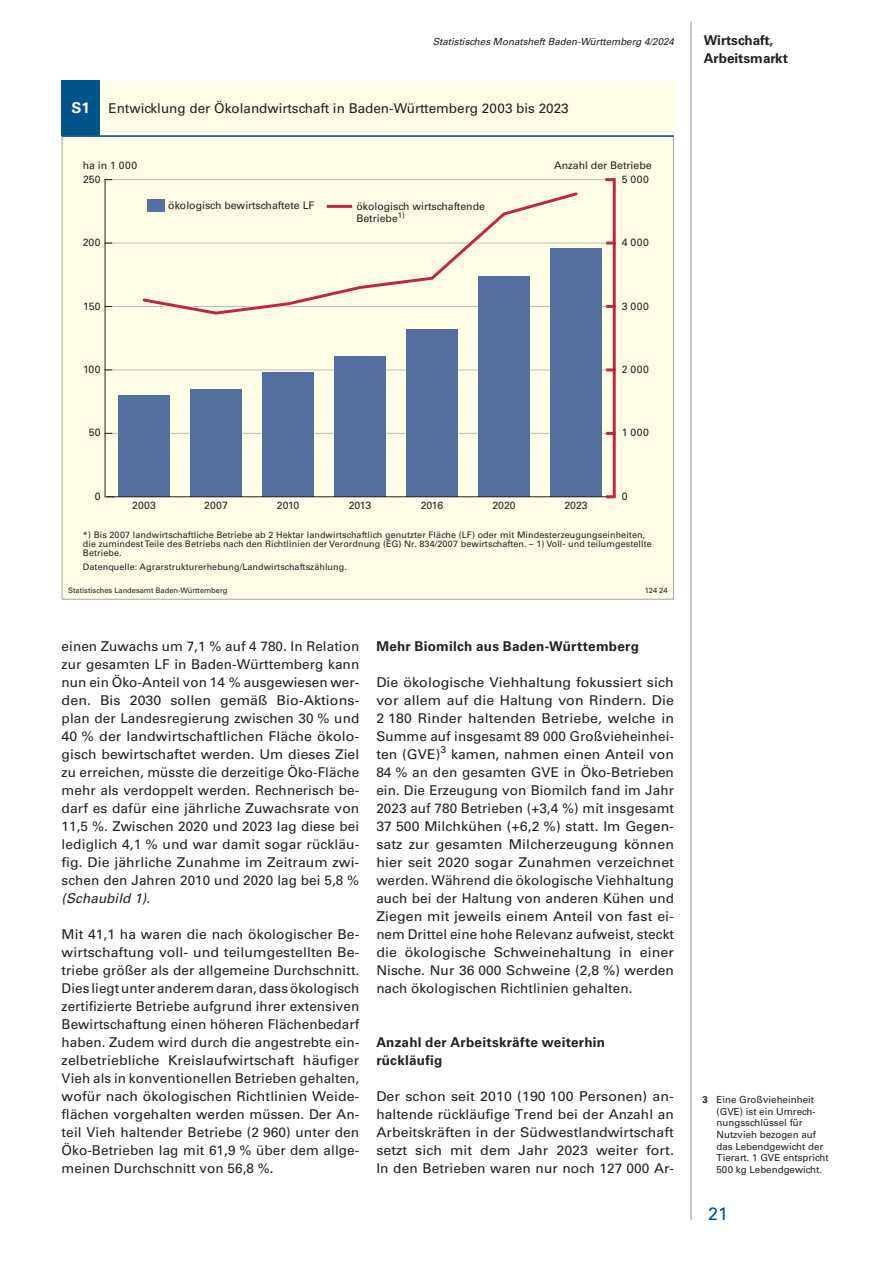
<style>
.page{position:relative;width:893px;height:1263px;background:#fff}
.page>*{position:absolute;margin:0;border:0;box-sizing:border-box;transform-origin:0 0}
.t1{font:18px "Univers";color:#01548a}
.t2{font:700 15px "Univers";color:#fff}
.t3{font:13.5px/18px "Univers";letter-spacing:.005em;color:#231f20;text-align:justify}
.t4{font:13.5px/18px "Univers";letter-spacing:.005em;color:#231f20;text-align:justify;scale:1.05 1}
.t5{font:700 13.5px/18px "Univers";letter-spacing:.015em;color:#231f20}
.t6{font:italic 13.5px "Univers";letter-spacing:.005em;color:#231f20}
.t7{font:10.5px/12.6px "Univers";color:#231f20}
.t8{font:9.75px/11.7px "Univers";color:#231f20}
.t9{font:italic 9.75px "Univers";color:#231f20}
.t10{font:9px/9px "Univers";letter-spacing:.01em;color:#231f20}
.t11{font:7.5px "Univers";color:#231f20}
.s1{font-weight:700}
</style>
<div class="page">
<hr style="left:691px;top:21px;width:1px;height:1199px;background:#939598">
<div style="left:62px;top:81px;width:612px;height:519px;background:#fffde5"></div>
<div style="left:62px;top:81px;width:38px;height:55px;background:#01548a"></div>
<svg style="left:62px;top:137px;width:612px;height:463px"></svg>
<hr style="left:62px;top:135px;width:612px;height:2px;background:#01548a">
<hr style="left:106px;top:433px;width:509px;height:1px;background:#bcbdc0">
<hr style="left:106px;top:370px;width:509px;height:1px;background:#bcbdc0">
<hr style="left:106px;top:306px;width:509px;height:1px;background:#bcbdc0">
<hr style="left:106px;top:243px;width:509px;height:1px;background:#bcbdc0">
<hr style="left:106px;top:179px;width:509px;height:1px;background:#bcbdc0">
<hr style="left:105px;top:180px;width:1px;height:317px;background:#231f20">
<div style="left:118px;top:395px;width:52px;height:102px;background:#54709e"></div>
<div style="left:190px;top:389px;width:52px;height:108px;background:#54709e"></div>
<div style="left:262px;top:372px;width:52px;height:125px;background:#54709e"></div>
<div style="left:334px;top:356px;width:52px;height:141px;background:#54709e"></div>
<div style="left:406px;top:329px;width:52px;height:168px;background:#54709e"></div>
<div style="left:478px;top:276px;width:52px;height:221px;background:#54709e"></div>
<div style="left:550px;top:248px;width:52px;height:249px;background:#54709e"></div>
<svg style="left:139px;top:188px;width:443px;height:130px"></svg>
<svg style="left:141px;top:190px;width:439px;height:126px"></svg>
<svg style="left:607px;top:178px;width:6px;height:3px"></svg>
<hr style="left:106px;top:496px;width:507px;height:1px;background:#231f20">
<hr style="left:613px;top:180px;width:3px;height:315px;background:#bf2645">
<svg style="left:608px;top:432px;width:5px;height:3px"></svg>
<svg style="left:608px;top:368px;width:5px;height:3px"></svg>
<svg style="left:608px;top:305px;width:5px;height:3px"></svg>
<svg style="left:608px;top:242px;width:5px;height:3px"></svg>
<svg style="left:607px;top:495px;width:7px;height:3px"></svg>
<div style="left:147px;top:199px;width:17px;height:13px;background:#54709e"></div>
<hr style="left:327px;top:205px;width:25px;height:3px;background:#bf2645">
<p class="t2" style="left:72px;top:99px;width:20px">S1</p>
<p class="t9" style="left:433px;top:35px;width:243px">Statistisches Monatsheft Baden-Württemberg 4/2024</p>
<p class="t5" style="left:704px;top:31px;width:86px">Wirtschaft,<br>Arbeitsmarkt</p>
<p class="t3" style="left:108px;top:99px;width:462px">Entwicklung der Ökolandwirtschaft in Baden-Württemberg 2003 bis 2023</p>
<p class="t7" style="left:83px;top:159px;width:56px">ha in 1 000</p>
<p class="t7" style="left:554px;top:159px;width:99px">Anzahl der Betriebe</p>
<p class="t7" style="left:83px;top:173px;width:19px">250</p>
<p class="t7" style="left:622px;top:173px;width:29px">5 000</p>
<p class="t7" style="left:168px;top:199px;width:148px">ökologisch bewirtschaftete LF</p>
<p class="t7" style="left:356px;top:200px;width:130px">ökologisch wirtschaftende<br>Betriebe<sup>1)</sup></p>
<p class="t7" style="left:83px;top:236px;width:19px">200</p>
<p class="t7" style="left:622px;top:236px;width:29px">4 000</p>
<p class="t7" style="left:83px;top:300px;width:19px">150</p>
<p class="t7" style="left:622px;top:300px;width:29px">3 000</p>
<p class="t7" style="left:83px;top:363px;width:19px">100</p>
<p class="t7" style="left:622px;top:363px;width:29px">2 000</p>
<p class="t7" style="left:89px;top:426px;width:13px">50</p>
<p class="t7" style="left:622px;top:426px;width:29px">1 000</p>
<p class="t7" style="left:95px;top:490px;width:7px">0</p>
<p class="t7" style="left:132px;top:499px;width:25px">2003</p>
<p class="t7" style="left:204px;top:499px;width:25px">2007</p>
<p class="t7" style="left:277px;top:499px;width:24px">2010</p>
<p class="t7" style="left:349px;top:499px;width:24px">2013</p>
<p class="t7" style="left:421px;top:499px;width:24px">2016</p>
<p class="t7" style="left:492px;top:499px;width:25px">2020</p>
<p class="t7" style="left:564px;top:499px;width:25px">2023</p>
<p class="t7" style="left:622px;top:490px;width:7px">0</p>
<p class="t10" style="left:83px;top:531px;width:570px">*) Bis 2007 landwirtschaftliche Betriebe ab 2 Hektar landwirtschaftlich genutzter Fläche (LF) oder mit Mindesterzeugungseinheiten, die zumindest Teile des Betriebs nach den Richtlinien der Verordnung (EG) Nr. 834/2007 bewirtschaften. – 1) Voll- und teilumgestellte<br>Betriebe.</p>
<p class="t10" style="left:83px;top:562px;width:265px">Datenquelle: Agrarstrukturerhebung/Landwirtschaftszählung.</p>
<p class="t11" style="left:68px;top:586px;width:161px">Statistisches Landesamt Baden-Württemberg</p>
<p class="t11" style="left:645px;top:586px;width:24px">124 24</p>
<p class="t3" style="left:62px;top:637px;width:299px">einen Zuwachs um 7,1 % auf 4 780. In Relation zur gesamten LF in Baden-Württemberg kann nun ein Öko-Anteil von 14 % ausgewiesen wer&shy;den. Bis 2030 sollen gemäß Bio-Aktions‑ plan der Landesregierung zwischen 30 % und 40 % der landwirtschaftlichen Fläche ökolo‑ gisch bewirtschaftet werden. Um dieses Ziel zu erreichen, müsste die derzeitige Öko-Fläche mehr als verdoppelt werden. Rechnerisch be&shy;darf es dafür eine jährliche Zuwachsrate von 11,5 %. Zwischen 2020 und 2023 lag diese bei lediglich 4,1 % und war damit sogar rückläu‑ fig. Die jährliche Zunahme im Zeitraum zwi‑ schen den Jahren 2010 und 2020 lag bei 5,8 %</p>
<p class="t6" style="left:62px;top:890px;width:90px">(Schaubild 1).</p>
<p class="t3" style="left:62px;top:925px;width:299px">Mit 41,1 ha waren die nach ökologischer Be‑ wirtschaftung voll- und teilumgestellten Be‑ triebe größer als der allgemeine Durchschnitt.<br>Dies liegt unter anderem daran, dass ökologisch zertifizierte Betriebe aufgrund ihrer extensiven Bewirtschaftung einen höheren Flächenbedarf haben. Zudem wird durch die angestrebte ein&shy;zelbetriebliche Kreislaufwirtschaft häufiger Vieh als in konventionellen Betrieben gehalten, wofür nach ökologischen Richtlinien Weide‑ flächen vorgehalten werden müssen. Der An‑ teil Vieh haltender Betriebe (2 960) unter den Öko-Betrieben lag mit 61,9 % über dem allge&shy;meinen Durchschnitt von 56,8 %.</p>
<p class="t5" style="left:376px;top:637px;width:264px">Mehr Biomilch aus Baden-Württemberg</p>
<p class="t4" style="left:376px;top:673px;width:285px">Die ökologische Viehhaltung fokussiert sich vor allem auf die Haltung von Rindern. Die 2 180 Rinder haltenden Betriebe, welche in Summe auf insgesamt 89 000 Großvieheinhei‑ ten (GVE)<sup>3</sup> kamen, nahmen einen Anteil von 84 % an den gesamten GVE in Öko-Betrieben ein. Die Erzeugung von Biomilch fand im Jahr 2023 auf 780 Betrieben (+3,4 %) mit insgesamt 37 500 Milchkühen (+6,2 %) statt. Im Gegen‑ satz zur gesamten Milcherzeugung können hier seit 2020 sogar Zunahmen verzeichnet werden. Während die ökologische Viehhaltung auch bei der Haltung von anderen Kühen und Ziegen mit jeweils einem Anteil von fast ei‑ nem Drittel eine hohe Relevanz aufweist, steckt die ökologische Schweinehaltung in einer Nische. Nur 36 000 Schweine (2,8 %) werden nach ökologischen Richtlinien gehalten.</p>
<p class="t5" style="left:376px;top:1033px;width:230px">Anzahl der Arbeitskräfte weiterhin rückläufig</p>
<p class="t4" style="left:376px;top:1087px;width:285px">Der schon seit 2010 (190 100 Personen) an‑ haltende rückläufige Trend bei der Anzahl an Arbeitskräften in der Südwestlandwirtschaft setzt sich mit dem Jahr 2023 weiter fort.<br>In den Betrieben waren nur noch 127 000 Ar-</p>
<p class="t8" style="left:716px;top:1093px;width:114px;text-indent:-14px"><span class="s1">3</span> Eine Großvieheinheit (GVE) ist ein Umrech&shy;nungsschlüssel für<br>Nutzvieh bezogen auf das Lebendgewicht der<br>Tierart. 1 GVE entspricht<br>500 kg Lebendgewicht.</p>
<h1 class="t1" style="left:708px;top:1203px;width:22px">21</h1>
</div>
